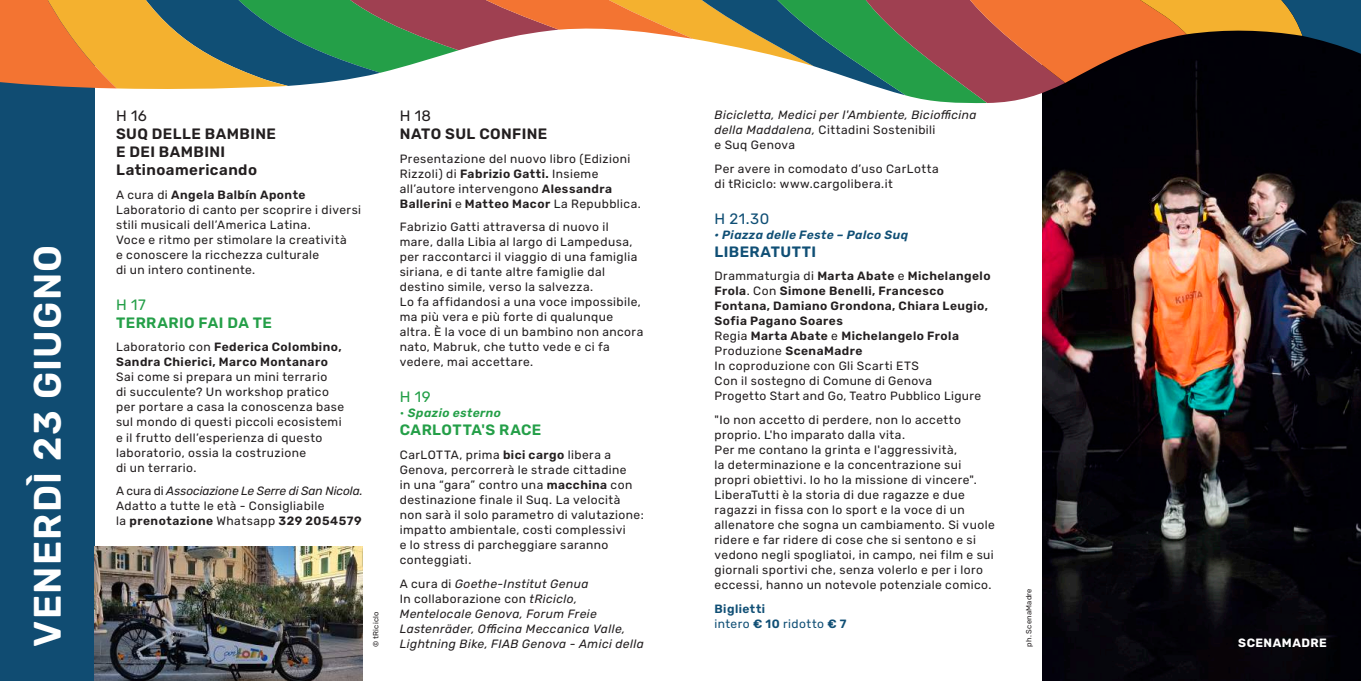
<style>
.page{position:relative;width:1361px;height:681px;background:#fff}
.page>*{position:absolute;margin:0;border:0;box-sizing:border-box;transform-origin:0 0}
.t1{font:600 38.25px "Rubik";letter-spacing:.035em;color:#fff}
.t2{font:600 15px/18px "Rubik";letter-spacing:.03em;color:#231f20}
.t3{font:600 15px "Rubik";letter-spacing:.03em;color:#249f48}
.t4{font:600 15px "Rubik";letter-spacing:.03em;color:#104f75}
.t5{font:15px "Rubik";color:#231f20}
.t6{font:15px "Rubik";color:#249f48}
.t7{font:15px "Rubik";color:#104f75}
.t8{font:12px/15px "Rubik";letter-spacing:.035em;color:#231f20}
.t9{font:600 12px/15px "Rubik";letter-spacing:.04em;color:#231f20}
.t10{font:italic 12px/15px "Rubik";letter-spacing:.035em;color:#231f20}
.t11{font:600 12px/15px "Rubik";letter-spacing:.04em;color:#104f75}
.t12{font:italic 600 12px "Rubik";letter-spacing:.035em;color:#104f75}
.t13{font:italic 600 12px "Rubik";letter-spacing:.035em;color:#249f48}
.t14{font:700 12px "Rubik";letter-spacing:.045em;color:#fff}
.t15{font:7.5px "Rubik";letter-spacing:.025em;color:#231f20}
.s1{font-weight:600}
.s2{font-weight:400}
.s3{font-style:italic}
.s4{font-weight:400;font-style:normal}
.s5{font-style:normal}
</style>
<div class="page">
<div style="left:0;top:0;width:95px;height:680px;background:#104c72"></div>
<img style="left:1042px;top:129px;width:319px;height:551px">
<img style="left:95px;top:546px;width:268px;height:134px">
<div style="left:1197px;top:591px;width:164px;height:89px;background:#060308"></div>
<svg style="left:0;top:0;width:1361px;height:129px"></svg>
<h1 class="t1" style="left:26px;top:646px;width:403px;rotate:-90deg">VENERDÌ 23 GIUGNO</h1>
<p class="t5" style="left:116px;top:107px;width:32px">H 16</p>
<p class="t2" style="left:116px;top:125px;width:161px">SUQ DELLE BAMBINE<br>E DEI BAMBINI<br>Latinoamericando</p>
<p class="t8" style="left:116px;top:187px;width:246px">A cura di <span class="s1">Angela Balbín Aponte </span>Laboratorio di canto per scoprire i diversi stili musicali dell’America Latina.<br>Voce e ritmo per stimolare la creatività<br>e conoscere la ricchezza culturale<br>di un intero continente.</p>
<p class="t6" style="left:116px;top:296px;width:31px">H 17</p>
<p class="t3" style="left:116px;top:314px;width:157px">TERRARIO FAI DA TE</p>
<p class="t9" style="left:116px;top:340px;width:227px"><span class="s2">Laboratorio con</span> Federica Colombino,<br>Sandra Chierici, Marco Montanaro</p>
<p class="t8" style="left:116px;top:370px;width:229px">Sai come si prepara un mini terrario<br>di succulente? Un workshop pratico per portare a casa la conoscenza base sul mondo di questi piccoli ecosistemi e il frutto dell’esperienza di questo laboratorio, ossia la costruzione<br>di un terrario.</p>
<p class="t8" style="left:116px;top:483px;width:248px">A cura di <span class="s3">Associazione Le Serre di San Nicola.<br></span>Adatto a tutte le età - Consigliabile<br>la <span class="s1">prenotazione</span> Whatsapp <span class="s1">329 2054579</span></p>
<p class="t15" style="left:372px;top:646px;width:37px;rotate:-90deg">© tRiciclo</p>
<p class="t5" style="left:400px;top:107px;width:33px">H 18</p>
<p class="t2" style="left:400px;top:125px;width:149px">NATO SUL CONFINE</p>
<p class="t8" style="left:400px;top:151px;width:243px">Presentazione del nuovo libro (Edizioni Rizzoli) di <span class="s1">Fabrizio Gatti.</span> Insieme all’autore intervengono <span class="s1">Alessandra Ballerini</span> e <span class="s1">Matteo Macor</span> La Repubblica.</p>
<p class="t8" style="left:400px;top:220px;width:245px">Fabrizio Gatti attraversa di nuovo il mare, dalla Libia al largo di Lampedusa, per raccontarci il viaggio di una famiglia siriana, e di tante altre famiglie dal destino simile, verso la salvezza.<br>Lo fa affidandosi a una voce impossibile, ma più vera e più forte di qualunque altra. È la voce di un bambino non ancora nato, Mabruk, che tutto vede e ci fa vedere, mai accettare.</p>
<p class="t6" style="left:400px;top:388px;width:32px">H 19</p>
<p class="t13" style="left:400px;top:406px;width:103px"><span class="s4">•</span> Spazio esterno</p>
<p class="t3" style="left:400px;top:421px;width:143px">CARLOTTA'S RACE</p>
<p class="t8" style="left:400px;top:447px;width:245px">CarLOTTA, prima <span class="s1">bici cargo</span> libera a Genova, percorrerà le strade cittadine<br>in una “gara” contro una <span class="s1">macchina</span> con destinazione finale il Suq. La velocità non sarà il solo parametro di valutazione: impatto ambientale, costi complessivi<br>e lo stress di parcheggiare saranno conteggiati.</p>
<p class="t10" style="left:400px;top:576px;width:246px"><span class="s5">A cura di</span> Goethe-Institut Genua<br><span class="s5">In collaborazione con</span> tRiciclo, Mentelocale Genova, Forum Freie Lastenräder, Officina Meccanica Valle, Lightning Bike, FIAB Genova - Amici della</p>
<p class="t10" style="left:714px;top:108px;width:264px">Bicicletta, Medici per l'Ambiente, Biciofficina della Maddalena, <span class="s5">Cittadini Sostenibili<br>e Suq Genova</span></p>
<p class="t8" style="left:714px;top:161px;width:226px">Per avere in comodato d’uso CarLotta di tRiciclo: www.cargolibera.it</p>
<p class="t7" style="left:714px;top:210px;width:56px">H 21.30</p>
<p class="t12" style="left:714px;top:228px;width:195px">• Piazza delle Feste – Palco Suq</p>
<p class="t4" style="left:714px;top:243px;width:103px">LIBERATUTTI</p>
<p class="t9" style="left:714px;top:269px;width:277px"><span class="s2">Drammaturgia di</span> Marta Abate <span class="s2">e</span> Michelangelo Frola<span class="s2">. Con</span> Simone Benelli, Francesco Fontana, Damiano Grondona, Chiara Leugio, Sofia Pagano Soares<br><span class="s2">Regia</span> Marta Abate <span class="s2">e</span> Michelangelo Frola <span class="s2">Produzione</span> ScenaMadre<br><span class="s2">In coproduzione con Gli Scarti ETS<br>Con il sostegno di Comune di Genova<br>Progetto Start and Go, Teatro Pubblico Ligure</span></p>
<p class="t8" style="left:714px;top:412px;width:282px">"Io non accetto di perdere, non lo accetto proprio. L'ho imparato dalla vita.<br>Per me contano la grinta e l'aggressività,<br>la determinazione e la concentrazione sui propri obiettivi. Io ho la missione di vincere".<br>LiberaTutti è la storia di due ragazze e due ragazzi in fissa con lo sport e la voce di un allenatore che sogna un cambiamento. Si vuole ridere e far ridere di cose che si sentono e si vedono negli spogliatoi, in campo, nei film e sui giornali sportivi che, senza volerlo e per i loro eccessi, hanno un notevole potenziale comico.</p>
<p class="t11" style="left:714px;top:601px;width:133px">Biglietti<br><span class="s2">intero</span> € 10 <span class="s2">ridotto</span> € 7</p>
<p class="t15" style="left:1024px;top:646px;width:60px;rotate:-90deg">ph. ScenaMadre</p>
<p class="t14" style="left:1238px;top:635px;width:90px">SCENAMADRE</p>
</div>
